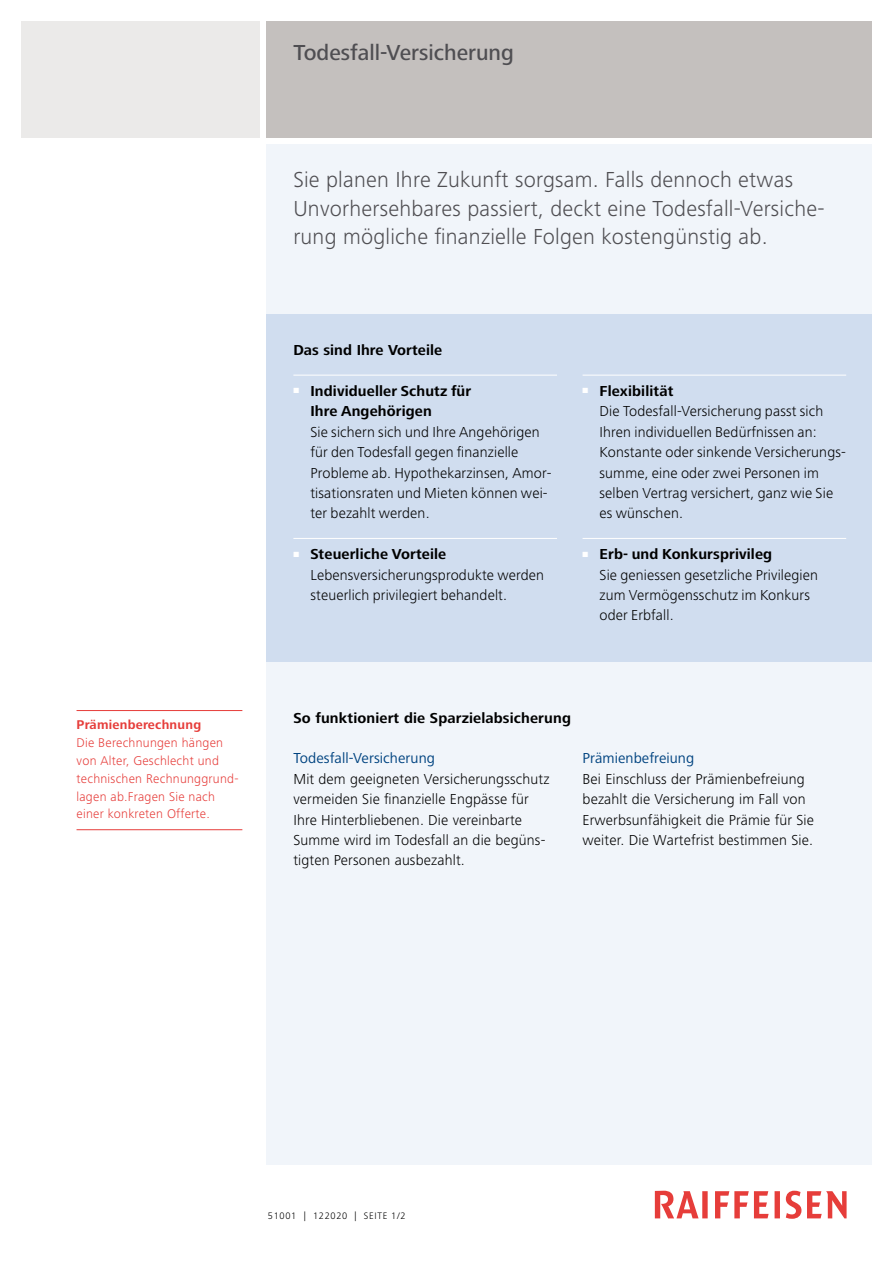
<style>
.page{position:relative;width:893px;height:1263px;background:#fff}
.page>*{position:absolute;margin:0;border:0;box-sizing:border-box;transform-origin:0 0}
.t1{font:300 22.5px/28.5px "Frutiger Next LT";letter-spacing:.01em;color:#4f4e52}
.t2{font:500 22.5px "Frutiger Next LT";color:#4f4e52}
.t3{font:300 15px/20.4px "Frutiger Next LT";letter-spacing:.01em;color:#000}
.t4{font:700 15px/20.4px "Frutiger Next LT";letter-spacing:.01em;color:#000}
.t5{font:15px "Frutiger Next LT";letter-spacing:.005em;color:#004380}
.t6{font:300 13.2px/17.9px "Frutiger Next LT";letter-spacing:.02em;color:#e63d3a}
.t7{font:700 13.2px "Frutiger Next LT";letter-spacing:.02em;color:#e63d3a}
.t8{font:300 9.75px "Frutiger Next LT";letter-spacing:.07em;color:#000}
.s1{font-weight:700}
</style>
<div class="page">
<div style="left:266px;top:144px;width:606px;height:1020px;background:#f1f5fa"></div>
<div style="left:21px;top:21px;width:239px;height:117px;background:#ebeae9"></div>
<div style="left:266px;top:21px;width:606px;height:117px;background:#c4c0be"></div>
<svg style="left:655px;top:1191px;width:192px;height:28px"></svg>
<div style="left:266px;top:314px;width:606px;height:347px;background:#d0ddef"></div>
<hr style="left:293px;top:375px;width:264px;height:1px;background:#fff">
<hr style="left:293px;top:538px;width:264px;height:1px;background:#fff">
<hr style="left:583px;top:375px;width:263px;height:1px;background:#fff">
<hr style="left:583px;top:538px;width:263px;height:1px;background:#fff">
<hr style="left:77px;top:710px;width:165px;height:1px;background:#e63d3a">
<hr style="left:77px;top:829px;width:165px;height:1px;background:#e63d3a">
<p class="t7" style="left:77px;top:717px;width:126px">Prämienberechnung</p>
<p class="t6" style="left:77px;top:734px;width:163px">Die Berechnungen hängen von Alter, Geschlecht und technischen Rechnunggrund&shy;lagen ab.Fragen Sie nach einer konkreten Offerte.</p>
<h1 class="t2" style="left:293px;top:40px;width:222px">Todesfall-Versicherung</h1>
<h1 class="t1" style="left:293px;top:166px;width:533px">Sie planen Ihre Zukunft sorgsam. Falls dennoch etwas<br>Unvorhersehbares passiert, deckt eine Todesfall-Versiche&shy;rung mögliche finanzielle Folgen kostengünstig ab.</h1>
<p class="t4" style="left:293px;top:340px;width:150px">Das sind Ihre Vorteile</p>
<p class="t4" style="left:310px;top:381px;width:162px;text-indent:-17px"><sup>■</sup> Individueller Schutz für<br>Ihre Angehörigen</p>
<p class="t3" style="left:310px;top:422px;width:243px">Sie sichern sich und Ihre Angehörigen für den Todesfall gegen finanzielle Probleme ab. Hypothekarzinsen, Amor&shy;tisationsraten und Mieten können wei&shy;ter bezahlt werden.</p>
<p class="t3" style="left:310px;top:544px;width:235px;text-indent:-17px"><sup>■</sup> <span class="s1">Steuerliche Vorteile<br></span>Lebensversicherungsprodukte werden steuerlich privilegiert behandelt.</p>
<p class="t3" style="left:600px;top:381px;width:248px;text-indent:-17px"><sup>■</sup> <span class="s1">Flexibilität<br></span>Die Todesfall-Versicherung passt sich<br>Ihren individuellen Bedürfnissen an:<br>Konstante oder sinkende Versicherungs&shy;summe, eine oder zwei Personen im selben Vertrag versichert, ganz wie Sie es wünschen.</p>
<p class="t3" style="left:600px;top:544px;width:220px;text-indent:-17px"><sup>■</sup> <span class="s1">Erb- und Konkursprivileg<br></span>Sie geniessen gesetzliche Privilegien zum Vermögensschutz im Konkurs oder Erbfall.</p>
<p class="t4" style="left:293px;top:707px;width:279px">So funktioniert die Sparzielabsicherung</p>
<p class="t5" style="left:293px;top:750px;width:143px">Todesfall-Versicherung</p>
<p class="t3" style="left:293px;top:769px;width:258px">Mit dem geeigneten Versicherungsschutz vermeiden Sie finanzielle Engpässe für Ihre Hinterbliebenen. Die vereinbarte Summe wird im Todesfall an die begüns&shy;tigten Personen ausbezahlt.</p>
<p class="t5" style="left:583px;top:750px;width:113px">Prämienbefreiung</p>
<p class="t3" style="left:583px;top:769px;width:233px">Bei Einschluss der Prämienbefreiung bezahlt die Versicherung im Fall von Erwerbsunfähigkeit die Prämie für Sie weiter. Die Wartefrist bestimmen Sie.</p>
<p class="t8" style="left:268px;top:1210px;width:139px">51001 | 122020 | SEITE 1/2</p>
</div>
